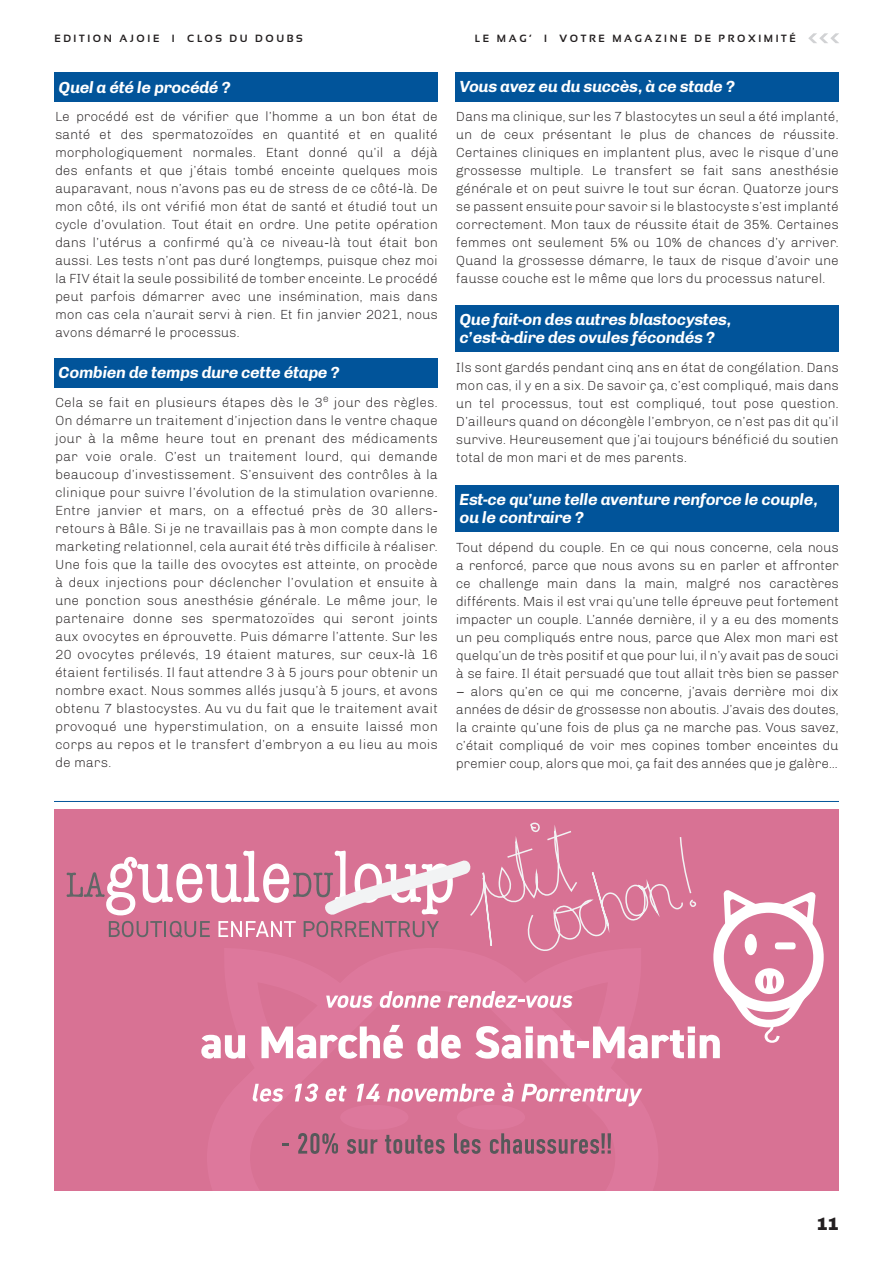
<style>
.page{position:relative;width:893px;height:1263px;background:#fff}
.page>*{position:absolute;margin:0;border:0;box-sizing:border-box;transform-origin:0 0}
.t1{font:900 18px "Chivo";color:#231f20}
.t2{font:italic 700 16.5px/18px "Chivo";letter-spacing:-.02em;color:#fff}
.t3{font:300 13.5px/18px "Chivo";color:#231f20;text-align:justify}
.t4{font:700 10.5px "Sansation";letter-spacing:.25em;color:#231f20}
</style>
<div class="page">
<svg style="left:808px;top:33px;width:31px;height:10px"></svg>
<div style="left:54px;top:73px;width:384px;height:29px;background:#01549a"></div>
<div style="left:54px;top:358px;width:384px;height:29px;background:#01549a"></div>
<hr style="left:54px;top:801px;width:785px;height:1px;background:#01549a">
<div style="left:455px;top:72px;width:384px;height:30px;background:#01549a"></div>
<div style="left:455px;top:305px;width:384px;height:47px;background:#01549a"></div>
<div style="left:455px;top:485px;width:384px;height:47px;background:#01549a"></div>
<div style="left:54px;top:809px;width:784px;height:381px;background:#d87294"></div>
<div style="left:713px;top:902px;width:111px;height:110px;border:10px solid #fff;border-radius:50%"></div>
<svg style="left:67px;top:822px;width:749px;height:332px"></svg>
<p class="t4" style="left:54px;top:32px;width:250px">EDITION AJOIE I CLOS DU DOUBS</p>
<p class="t4" style="left:475px;top:32px;width:322px">LE MAG’ I VOTRE MAGAZINE DE PROXIMITÉ</p>
<p class="t2" style="left:59px;top:78px;width:174px">Quel a été le procédé ?</p>
<p class="t3" style="left:55px;top:108px;width:384px">Le procédé est de vérifier que l’homme a un bon état de santé et des spermatozoïdes en quantité et en qualité morphologiquement normales. Etant donné qu’il a déjà des enfants et que j’étais tombé enceinte quelques mois auparavant, nous n’avons pas eu de stress de ce côté-là. De mon côté, ils ont vérifié mon état de santé et étudié tout un cycle d’ovulation. Tout était en ordre. Une petite opération dans l’utérus a confirmé qu’à ce niveau-là tout était bon aussi. Les tests n’ont pas duré longtemps, puisque chez moi la FIV était la seule possibilité de tomber enceinte. Le procédé peut parfois démarrer avec une insémination, mais dans mon cas cela n’aurait servi à rien. Et fin janvier 2021, nous avons démarré le processus.</p>
<p class="t2" style="left:59px;top:363px;width:283px">Combien de temps dure cette étape ?</p>
<p class="t3" style="left:55px;top:393px;width:384px">Cela se fait en plusieurs étapes dès le 3<sup>e</sup> jour des règles.<br>On démarre un traitement d’injection dans le ventre chaque jour à la même heure tout en prenant des médicaments par voie orale. C’est un traitement lourd, qui demande beaucoup d’investissement. S’ensuivent des contrôles à la clinique pour suivre l’évolution de la stimulation ovarienne.<br>Entre janvier et mars, on a effectué près de 30 allers&shy;retours à Bâle. Si je ne travaillais pas à mon compte dans le marketing relationnel, cela aurait été très difficile à réaliser.<br>Une fois que la taille des ovocytes est atteinte, on procède à deux injections pour déclencher l’ovulation et ensuite à une ponction sous anesthésie générale. Le même jour, le partenaire donne ses spermatozoïdes qui seront joints aux ovocytes en éprouvette. Puis démarre l’attente. Sur les 20 ovocytes prélevés, 19 étaient matures, sur ceux-là 16 étaient fertilisés. Il faut attendre 3 à 5 jours pour obtenir un nombre exact. Nous sommes allés jusqu’à 5 jours, et avons obtenu 7 blastocystes. Au vu du fait que le traitement avait provoqué une hyperstimulation, on a ensuite laissé mon corps au repos et le transfert d’embryon a eu lieu au mois de mars.</p>
<p class="t2" style="left:460px;top:78px;width:277px">Vous avez eu du succès, à ce stade ?</p>
<p class="t3" style="left:456px;top:107px;width:384px">Dans ma clinique, sur les 7 blastocytes un seul a été implanté, un de ceux présentant le plus de chances de réussite.<br>Certaines cliniques en implantent plus, avec le risque d’une grossesse multiple. Le transfert se fait sans anesthésie générale et on peut suivre le tout sur écran. Quatorze jours se passent ensuite pour savoir si le blastocyste s’est implanté correctement. Mon taux de réussite était de 35%. Certaines femmes ont seulement 5% ou 10% de chances d’y arriver.<br>Quand la grossesse démarre, le taux de risque d’avoir une fausse couche est le même que lors du processus naturel.</p>
<p class="t2" style="left:460px;top:310px;width:273px">Que fait-on des autres blastocystes, c’est-à-dire des ovules fécondés ?</p>
<p class="t3" style="left:456px;top:358px;width:384px">Ils sont gardés pendant cinq ans en état de congélation. Dans mon cas, il y en a six. De savoir ça, c’est compliqué, mais dans un tel processus, tout est compliqué, tout pose question.<br>D’ailleurs quand on décongèle l’embryon, ce n’est pas dit qu’il survive. Heureusement que j’ai toujours bénéficié du soutien total de mon mari et de mes parents.</p>
<p class="t2" style="left:460px;top:490px;width:360px">Est-ce qu’une telle aventure renforce le couple, ou le contraire ?</p>
<p class="t3" style="left:456px;top:538px;width:384px">Tout dépend du couple. En ce qui nous concerne, cela nous a renforcé, parce que nous avons su en parler et affronter ce challenge main dans la main, malgré nos caractères différents. Mais il est vrai qu’une telle épreuve peut fortement impacter un couple. L’année dernière, il y a eu des moments un peu compliqués entre nous, parce que Alex mon mari est quelqu’un de très positif et que pour lui, il n’y avait pas de souci à se faire. Il était persuadé que tout allait très bien se passer</p>
<p class="t3" style="left:456px;top:682px;width:384px">– alors qu’en ce qui me concerne, j’avais derrière moi dix années de désir de grossesse non aboutis. J’avais des doutes, la crainte qu’une fois de plus ça ne marche pas. Vous savez, c’était compliqué de voir mes copines tomber enceintes du premier coup, alors que moi, ça fait des années que je galère…</p>
<h1 class="t1" style="left:817px;top:1213px;width:24px">11</h1>
</div>
